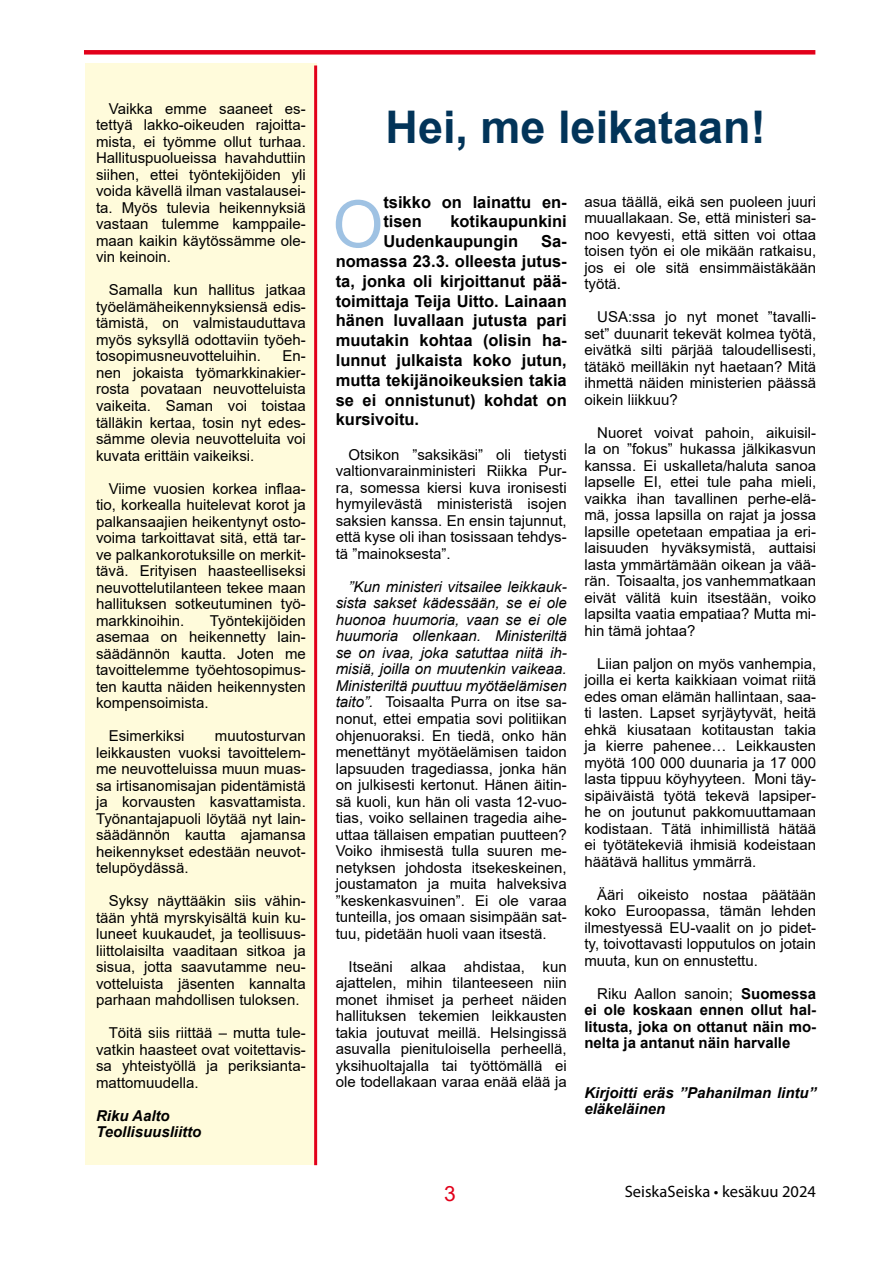
<style>
.page{position:relative;width:893px;height:1263px;background:#fff}
.page>*{position:absolute;margin:0;border:0;box-sizing:border-box;transform-origin:0 0}
.t1{font:65.25px "Arial";color:#9fc2e3}
.t2{font:700 45px "Arial";color:#023459}
.t3{font:21px "Arial";color:#e2001a}
.t4{font:700 16.5px/19.8px "Arial";color:#000}
.t5{font:16.5px "Myriad Pro";color:#000}
.t6{font:15px/16.5px "Arial";color:#000;text-align:justify}
.t7{font:700 15px/16.5px "Arial";color:#000;text-align:justify}
.t8{font:italic 700 15px/16.5px "Arial";color:#000}
.s1{font-style:italic}
.s2{font-weight:400}
</style>
<div class="page">
<div style="left:85px;top:64px;width:232px;height:1101px;background:#fffbdb"></div>
<div style="left:84px;top:50px;width:731px;height:5px;background:#e2001a"></div>
<hr style="left:314px;top:65px;width:3px;height:1100px;background:#e2001a">
<p class="t6" style="left:96px;top:100px;width:211px;text-indent:13px">Vaikka emme saaneet es&shy;tettyä lakko-oikeuden rajoitta&shy;mista, ei työmme ollut turhaa.<br>Hallituspuolueissa havahduttiin siihen, ettei työntekijöiden yli voida kävellä ilman vastalausei&shy;ta. Myös tulevia heikennyksiä vastaan tulemme kamppaile&shy;maan kaikin käytössämme ole&shy;vin keinoin.</p>
<p class="t6" style="left:96px;top:282px;width:211px;text-indent:13px">Samalla kun hallitus jatkaa työelämäheikennyksiensä edis&shy;tämistä, on valmistauduttava myös syksyllä odottaviin työeh&shy;tosopimusneuvotteluihin.</p>
<p class="t6" style="left:96px;top:348px;width:211px;text-indent:186px">En&shy;nen jokaista työmarkkinakier&shy;rosta povataan neuvotteluista vaikeita. Saman voi toistaa tälläkin kertaa, tosin nyt edes&shy;sämme olevia neuvotteluita voi kuvata erittäin vaikeiksi.</p>
<p class="t6" style="left:96px;top:480px;width:211px;text-indent:13px">Viime vuosien korkea inflaa&shy;tio, korkealla huitelevat korot ja palkansaajien heikentynyt osto&shy;voima tarkoittavat sitä, että tar&shy;ve palkankorotuksille on merkit&shy;tävä. Erityisen haasteelliseksi neuvottelutilanteen tekee maan hallituksen sotkeutuminen työ&shy;markkinoihin.</p>
<p class="t6" style="left:96px;top:612px;width:211px;text-indent:114px">Työntekijöiden asemaa on heikennetty lain&shy;säädännön kautta. Joten me tavoittelemme työehtosopimus&shy;ten kautta näiden heikennysten kompensoimista.</p>
<p class="t6" style="left:109px;top:727px;width:77px">Esimerkiksi</p>
<p class="t6" style="left:96px;top:727px;width:211px;text-indent:119px">muutosturvan leikkausten vuoksi tavoittelem&shy;me neuvotteluissa muun muas&shy;sa irtisanomisajan pidentämistä ja korvausten kasvattamista.<br>Työnantajapuoli löytää nyt lain&shy;säädännön kautta ajamansa heikennykset edestään neuvot&shy;telupöydässä.</p>
<p class="t6" style="left:96px;top:892px;width:211px;text-indent:13px">Syksy näyttääkin siis vähin&shy;tään yhtä myrskyisältä kuin ku&shy;luneet kuukaudet, ja teollisuus&shy;liittolaisilta vaaditaan sitkoa ja sisua, jotta saavutamme neu&shy;votteluista jäsenten kannalta parhaan mahdollisen tuloksen.</p>
<p class="t6" style="left:96px;top:1024px;width:211px;text-indent:13px">Töitä siis riittää – mutta tule&shy;vatkin haasteet ovat voitettavis&shy;sa yhteistyöllä ja periksianta&shy;mattomuudella.</p>
<p class="t8" style="left:96px;top:1107px;width:107px">Riku Aalto<br>Teollisuusliitto</p>
<h2 class="t2" style="left:386px;top:96px;width:382px">Hei, me leikataan!</h2>
<h1 class="t1" style="left:333px;top:179px;width:52px">O</h1>
<p class="t4" style="left:383px;top:192px;width:185px">tsikko on lainattu en&shy;tisen</p>
<p class="t4" style="left:383px;top:212px;width:185px;text-indent:67px">kotikaupunkini<br>Uudenkaupungin</p>
<p class="t4" style="left:336px;top:232px;width:233px;text-align:justify;text-indent:205px">Sa&shy;nomassa 23.3. olleesta jutus&shy;ta, jonka oli kirjoittanut pää&shy;toimittaja Teija Uitto. Lainaan hänen luvallaan jutusta pari muutakin kohtaa (olisin ha&shy;lunnut julkaista koko jutun, mutta tekijänoikeuksien takia se ei onnistunut) kohdat on kursivoitu.</p>
<p class="t6" style="left:336px;top:446px;width:233px;text-indent:13px">Otsikon ”saksikäsi” oli tietysti valtionvarainministeri Riikka Pur&shy;ra, somessa kiersi kuva ironisesti hymyilevästä ministeristä isojen saksien kanssa. En ensin tajunnut, että kyse oli ihan tosissaan tehdys&shy;tä ”mainoksesta”.</p>
<p class="t6" style="left:336px;top:578px;width:233px;text-indent:13px"><span class="s1">”Kun ministeri vitsailee leikkauk&shy;sista sakset kädessään, se ei ole huonoa huumoria, vaan se ei ole huumoria ollenkaan. Ministeriltä se on ivaa, joka satuttaa niitä ih&shy;misiä, joilla on muutenkin vaikeaa.<br>Ministeriltä puuttuu myötäelämisen taito”.</span> Toisaalta Purra on itse sa&shy;nonut, ettei empatia sovi politiikan ohjenuoraksi. En tiedä, onko hän menettänyt myötäelämisen taidon lapsuuden tragediassa, jonka hän on julkisesti kertonut. Hänen äitin&shy;sä kuoli, kun hän oli vasta 12-vuo&shy;tias, voiko sellainen tragedia aihe&shy;uttaa tällaisen empatian puutteen?<br>Voiko ihmisestä tulla suuren me&shy;netyksen johdosta itsekeskeinen, joustamaton ja muita halveksiva ”keskenkasvuinen”. Ei ole varaa tunteilla, jos omaan sisimpään sat&shy;tuu, pidetään huoli vaan itsestä.</p>
<p class="t6" style="left:336px;top:958px;width:233px;text-indent:13px">Itseäni alkaa ahdistaa, kun ajattelen, mihin tilanteeseen niin monet ihmiset ja perheet näiden hallituksen tekemien leikkausten takia joutuvat meillä. Helsingissä asuvalla pienituloisella perheellä, yksihuoltajalla tai työttömällä ei ole todellakaan varaa enää elää ja</p>
<p class="t6" style="left:584px;top:193px;width:233px">asua täällä, eikä sen puoleen juuri muuallakaan. Se, että ministeri sa&shy;noo kevyesti, että sitten voi ottaa toisen työn ei ole mikään ratkaisu, jos ei ole sitä ensimmäistäkään työtä.</p>
<p class="t6" style="left:584px;top:308px;width:233px;text-indent:13px">USA:ssa jo nyt monet ”tavalli&shy;set” duunarit tekevät kolmea työtä, eivätkä silti pärjää taloudellisesti, tätäkö meilläkin nyt haetaan? Mitä ihmettä näiden ministerien päässä oikein liikkuu?</p>
<p class="t6" style="left:584px;top:424px;width:233px;text-indent:13px">Nuoret voivat pahoin, aikuisil&shy;la on ”fokus” hukassa jälkikasvun kanssa. Ei uskalleta/haluta sanoa lapselle EI, ettei tule paha mieli, vaikka ihan tavallinen perhe-elä&shy;mä, jossa lapsilla on rajat ja jossa lapsille opetetaan empatiaa ja eri&shy;laisuuden hyväksymistä, auttaisi lasta ymmärtämään oikean ja vää&shy;rän. Toisaalta, jos vanhemmatkaan eivät välitä kuin itsestään, voiko lapsilta vaatia empatiaa? Mutta mi&shy;hin tämä johtaa?</p>
<p class="t6" style="left:584px;top:655px;width:233px;text-indent:13px">Liian paljon on myös vanhempia, joilla ei kerta kaikkiaan voimat riitä edes oman elämän hallintaan, saa&shy;ti lasten. Lapset syrjäytyvät, heitä ehkä kiusataan kotitaustan takia ja kierre pahenee… Leikkausten myötä 100 000 duunaria ja 17 000 lasta tippuu köyhyyteen. Moni täy&shy;sipäiväistä työtä tekevä lapsiper&shy;he on joutunut pakkomuuttamaan kodistaan. Tätä inhimillistä hätää ei työtätekeviä ihmisiä kodeistaan häätävä hallitus ymmärrä.</p>
<p class="t6" style="left:584px;top:886px;width:233px;text-indent:13px">Ääri oikeisto nostaa päätään koko Euroopassa, tämän lehden ilmestyessä EU-vaalit on jo pidet&shy;ty, toivottavasti lopputulos on jotain muuta, kun on ennustettu.</p>
<p class="t7" style="left:584px;top:985px;width:233px;text-indent:13px"><span class="s2">Riku Aallon sanoin;</span> Suomessa ei ole koskaan ennen ollut hal&shy;litusta, joka on ottanut näin mo&shy;nelta ja antanut näin harvalle</p>
<p class="t8" style="left:584px;top:1084px;width:233px">Kirjoitti eräs ”Pahanilman lintu” eläkeläinen</p>
<h3 class="t3" style="left:444px;top:1179px;width:13px">3</h3>
<p class="t5" style="left:625px;top:1181px;width:193px">SeiskaSeiska • kesäkuu 2024</p>
</div>
